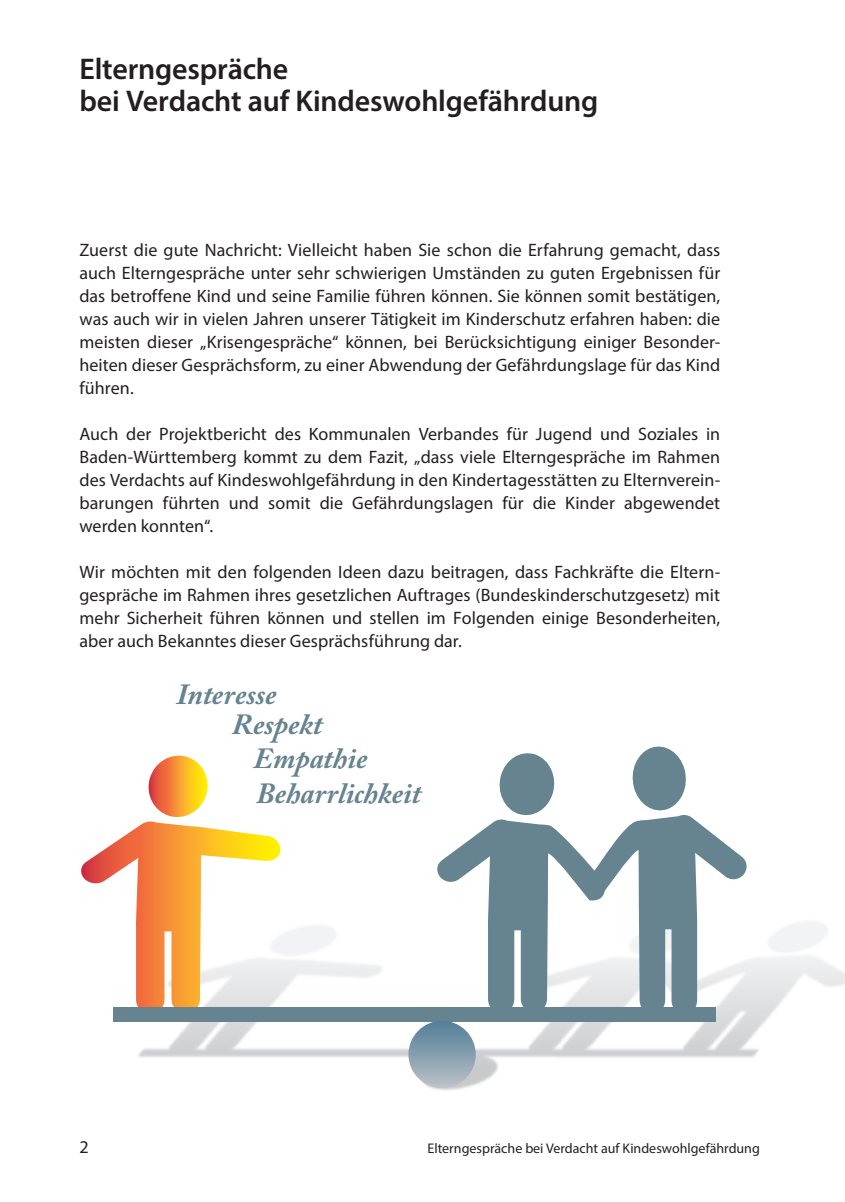
<style>
.page{position:relative;width:845px;height:1202px;background:#fff}
.page>*{position:absolute;margin:0;border:0;box-sizing:border-box;transform-origin:0 0}
.t1{font:600 30px/32px "Myriad Pro";letter-spacing:-.005em;color:#231f20}
.t2{font:italic 700 29.2px/30.2px "Adobe Caslon Pro";color:#668390}
.Paginierung_links{font:18px/23px "Myriad Pro";letter-spacing:.005em;color:#231f20;text-align:justify}
.Kolumne_links{font:14px "Myriad Pro";color:#231f20}
</style>
<div class="page">
<img style="left:113px;top:922px;width:732px;height:169px">
<svg style="left:81px;top:756px;width:200px;height:251px"></svg>
<svg style="left:436px;top:746px;width:312px;height:269px"></svg>
<div style="left:113px;top:1007px;width:602px;height:14px;background:#668390"></div>
<div style="left:408px;top:1021px;width:68px;height:67px;background:linear-gradient(to bottom,#538098,#bcc1c8);border-radius:34px"></div>
<h1 class="t1" style="left:79px;top:52px;width:520px">Elterngespräche<br>bei Verdacht auf Kindeswohlgefährdung</h1>
<p class="Paginierung_links" style="left:79px;top:238px;width:642px">Zuerst die gute Nachricht: Vielleicht haben Sie schon die Erfahrung gemacht, dass auch Elterngespräche unter sehr schwierigen Umständen zu guten Ergebnissen für das betroffene Kind und seine Familie führen können. Sie können somit bestätigen, was auch wir in vielen Jahren unserer Tätigkeit im Kinderschutz erfahren haben: die meisten dieser „Krisengespräche“ können, bei Berücksichtigung einiger Besonder&shy;heiten dieser Gesprächsform, zu einer Abwendung der Gefährdungslage für das Kind führen.</p>
<p class="Paginierung_links" style="left:79px;top:422px;width:642px">Auch der Projektbericht des Kommunalen Verbandes für Jugend und Soziales in Baden-Württemberg kommt zu dem Fazit, „dass viele Elterngespräche im Rahmen des Verdachts auf Kindeswohlgefährdung in den Kindertagesstätten zu Elternverein&shy;barungen führten und somit die Gefährdungslagen für die Kinder abgewendet werden konnten“.</p>
<p class="Paginierung_links" style="left:79px;top:560px;width:642px">Wir möchten mit den folgenden Ideen dazu beitragen, dass Fachkräfte die Eltern&shy;gespräche im Rahmen ihres gesetzlichen Auftrages (Bundeskinderschutzgesetz) mit mehr Sicherheit führen können und stellen im Folgenden einige Besonderheiten, aber auch Bekanntes dieser Gesprächsführung dar.</p>
<p class="t2" style="left:232px;top:678px;width:91px;text-indent:-56px">Interesse<br>Respekt</p>
<p class="t2" style="left:253px;top:741px;width:169px;line-height:34.4px">Empathie<br>Beharrlichkeit</p>
<p class="Paginierung_links" style="left:79px;top:1135px;width:11px">2</p>
<p class="Kolumne_links" style="left:427px;top:1140px;width:334px">Elterngespräche bei Verdacht auf Kindeswohlgefährdung</p>
</div>
